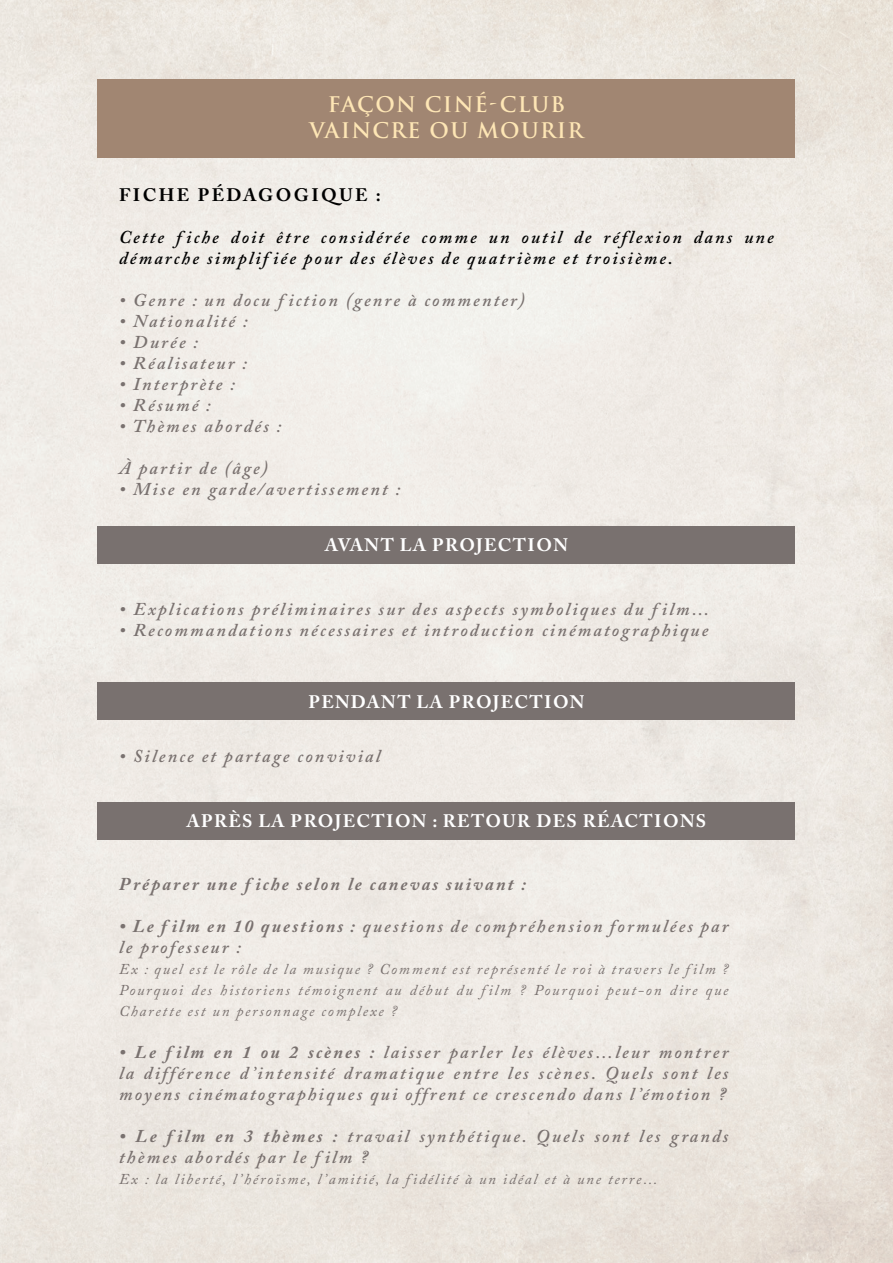
<style>
.page{position:relative;width:893px;height:1263px;background:#fff}
.page>*{position:absolute;margin:0;border:0;box-sizing:border-box;transform-origin:0 0}
.t1{font:600 21px/25.5px "Trajan Pro 3";letter-spacing:.055em;color:#fee6b5;text-align:center}
.t2{font:italic 600 18px/21px "Adobe Caslon Pro";letter-spacing:.12em;color:#79716f}
.t3{font:italic 600 18px/21px "Adobe Caslon Pro";letter-spacing:.12em;color:#000}
.t4{font:700 18px "Adobe Caslon Pro";letter-spacing:.075em;color:#fff}
.t5{font:italic 700 18px "Adobe Caslon Pro";letter-spacing:.12em;color:#79716f}
.t6{font:700 18px "Adobe Caslon Pro";letter-spacing:.135em;color:#000}
.t7{font:italic 15px/21px "Adobe Caslon Pro";letter-spacing:.12em;color:#79716f;text-align:justify}
.s1{font-weight:700}
</style>
<div class="page">
<div style="left:98px;top:79px;width:697px;height:78px;background:#a18672"></div>
<div style="left:98px;top:527px;width:697px;height:37px;background:#79716f"></div>
<div style="left:98px;top:682px;width:697px;height:37px;background:#79716f"></div>
<div style="left:98px;top:802px;width:697px;height:37px;background:#79716f"></div>
<p class="t1" style="left:309px;top:92px;width:276px">FAÇON CINÉ-CLUB<br>VAINCRE OU MOURIR</p>
<p class="t6" style="left:119px;top:184px;width:263px">FICHE PÉDAGOGIQUE :</p>
<p class="t3" style="left:119px;top:226px;width:656px">Cette f iche doit être considérée comme un outil de réflexion dans une démarche simplif iée pour des élèves de quatrième et troisième.</p>
<p class="t2" style="left:119px;top:289px;width:407px">• Genre : un docu f iction (genre à commenter)</p>
<p class="t2" style="left:119px;top:311px;width:130px">• Nationalité :</p>
<p class="t2" style="left:119px;top:332px;width:81px">• Durée :</p>
<p class="t2" style="left:119px;top:353px;width:129px">• Réalisateur :</p>
<p class="t2" style="left:119px;top:374px;width:117px">• Interprète :</p>
<p class="t2" style="left:119px;top:395px;width:93px">• Résumé :</p>
<p class="t2" style="left:119px;top:416px;width:164px">• Thèmes abordés :</p>
<p class="t2" style="left:119px;top:458px;width:150px">À partir de (âge)</p>
<p class="t2" style="left:119px;top:479px;width:283px">• Mise en garde/avertissement :</p>
<p class="t4" style="left:325px;top:534px;width:244px">AVANT LA PROJECTION</p>
<p class="t2" style="left:119px;top:599px;width:592px">• Explications préliminaires sur des aspects symboliques du f ilm…</p>
<p class="t2" style="left:119px;top:620px;width:591px">• Recommandations nécessaires et introduction cinématographique</p>
<p class="t4" style="left:308px;top:691px;width:278px">PENDANT LA PROJECTION</p>
<p class="t2" style="left:119px;top:745px;width:263px">• Silence et partage convivial</p>
<p class="t4" style="left:187px;top:810px;width:521px">APRÈS LA PROJECTION : RETOUR DES RÉACTIONS</p>
<p class="t5" style="left:119px;top:873px;width:408px">Préparer une f iche selon le canevas suivant :</p>
<p class="t2" style="left:119px;top:915px;width:611px"><span class="s1">• Le f ilm en 10 questions :</span> questions de compréhension formulées par le professeur :</p>
<p class="t7" style="left:119px;top:959px;width:611px">Ex : quel est le rôle de la musique ? Comment est représenté le roi à travers le film ?<br>Pourquoi des historiens témoignent au début du film ? Pourquoi peut-on dire que Charette est un personnage complexe ?</p>
<p class="t2" style="left:119px;top:1041px;width:611px;text-align:justify"><span class="s1">• Le f ilm en 1 ou 2 scènes :</span> laisser parler les élèves…leur montrer la différence d’intensité dramatique entre les scènes. Quels sont les moyens cinématographiques qui offrent ce crescendo dans l’émotion ?</p>
<p class="t2" style="left:119px;top:1125px;width:611px"><span class="s1">• Le f ilm en 3 thèmes :</span> travail synthétique. Quels sont les grands thèmes abordés par le f ilm ?</p>
<p class="t7" style="left:119px;top:1169px;width:541px">Ex : la liberté, l’héroïsme, l’amitié, la fidélité à un idéal et à une terre…</p>
</div>
